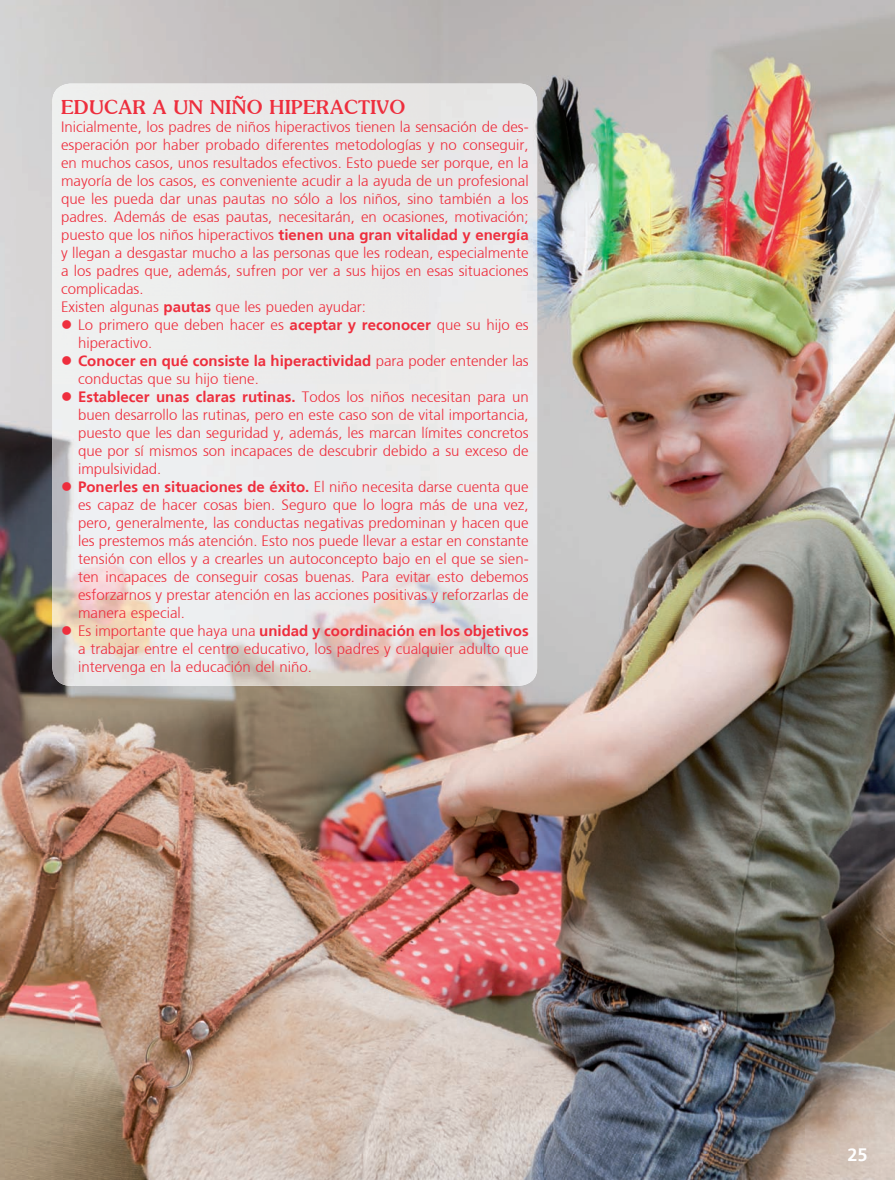
<style>
.page{position:relative;width:895px;height:1180px;background:#fff}
.page>*{position:absolute;margin:0;border:0;box-sizing:border-box;transform-origin:0 0}
.t1{font:700 19.5px "Soutane";color:#ee2e3d}
.t2{font:700 18px "Frutiger";color:#fff}
.t3{font:300 15px "Frutiger";color:#ee2e3d}
.t4{font:700 15px "Frutiger";color:#ee2e3d}
.s1{font-weight:300}
.s2{font-weight:700}
</style>
<div class="page">
<img style="left:0;top:0;width:649px;height:133px">
<img style="left:649px;top:0;width:246px;height:831px">
<img style="left:0;top:133px;width:75px;height:1046px">
<img style="left:493px;top:133px;width:157px;height:698px">
<img style="left:75px;top:685px;width:418px;height:494px">
<img style="left:492px;top:831px;width:403px;height:348px">
<img style="left:52px;top:84px;width:485px;height:601px">
<svg style="left:62px;top:320px;width:9px;height:8px"></svg>
<svg style="left:62px;top:356px;width:9px;height:8px"></svg>
<svg style="left:62px;top:392px;width:9px;height:8px"></svg>
<svg style="left:62px;top:482px;width:9px;height:8px"></svg>
<svg style="left:62px;top:626px;width:9px;height:8px"></svg>
<p class="t1" style="left:61px;top:95px;width:346px">EDUCAR A UN NIÑO HIPERACTIVO</p>
<p class="t3" style="left:61px;top:118px;width:469px">Inicialmente, los padres de niños hiperactivos tienen la sensación de des-</p>
<p class="t3" style="left:61px;top:136px;width:469px">esperación por haber probado diferentes metodologías y no conseguir,</p>
<p class="t3" style="left:61px;top:154px;width:469px">en muchos casos, unos resultados efectivos. Esto puede ser porque, en la</p>
<p class="t3" style="left:61px;top:172px;width:469px">mayoría de los casos, es conveniente acudir a la ayuda de un profesional</p>
<p class="t3" style="left:61px;top:190px;width:469px">que les pueda dar unas pautas no sólo a los niños, sino también a los</p>
<p class="t3" style="left:61px;top:208px;width:469px">padres. Además de esas pautas, necesitarán, en ocasiones, motivación;</p>
<p class="t4" style="left:61px;top:226px;width:469px"><span class="s1">puesto que los niños hiperactivos</span> tienen una gran vitalidad y energía</p>
<p class="t3" style="left:61px;top:244px;width:469px">y llegan a desgastar mucho a las personas que les rodean, especialmente</p>
<p class="t3" style="left:61px;top:262px;width:469px">a los padres que, además, sufren por ver a sus hijos en esas situaciones</p>
<p class="t3" style="left:61px;top:280px;width:84px">complicadas.</p>
<p class="t3" style="left:61px;top:298px;width:307px">Existen algunas <span class="s2">pautas</span> que les pueden ayudar:</p>
<p class="t3" style="left:78px;top:316px;width:452px">Lo primero que deben hacer es <span class="s2">aceptar y reconocer</span> que su hijo es</p>
<p class="t3" style="left:78px;top:334px;width:76px">hiperactivo.</p>
<p class="t4" style="left:78px;top:352px;width:452px">Conocer en qué consiste la hiperactividad <span class="s1">para poder entender las</span></p>
<p class="t3" style="left:78px;top:370px;width:182px">conductas que su hijo tiene.</p>
<p class="t4" style="left:78px;top:388px;width:452px">Establecer unas claras rutinas. <span class="s1">Todos los niños necesitan para un</span></p>
<p class="t3" style="left:78px;top:406px;width:452px">buen desarrollo las rutinas, pero en este caso son de vital importancia,</p>
<p class="t3" style="left:78px;top:424px;width:452px">puesto que les dan seguridad y, además, les marcan límites concretos</p>
<p class="t3" style="left:78px;top:442px;width:452px">que por sí mismos son incapaces de descubrir debido a su exceso de</p>
<p class="t3" style="left:78px;top:460px;width:85px">impulsividad.</p>
<p class="t4" style="left:78px;top:478px;width:452px">Ponerles en situaciones de éxito. <span class="s1">El niño necesita darse cuenta que</span></p>
<p class="t3" style="left:78px;top:496px;width:452px">es capaz de hacer cosas bien. Seguro que lo logra más de una vez,</p>
<p class="t3" style="left:78px;top:514px;width:452px">pero, generalmente, las conductas negativas predominan y hacen que</p>
<p class="t3" style="left:78px;top:532px;width:452px">les prestemos más atención. Esto nos puede llevar a estar en constante</p>
<p class="t3" style="left:78px;top:550px;width:452px">tensión con ellos y a crearles un autoconcepto bajo en el que se sien-</p>
<p class="t3" style="left:78px;top:568px;width:452px">ten incapaces de conseguir cosas buenas. Para evitar esto debemos</p>
<p class="t3" style="left:78px;top:586px;width:452px">esforzarnos y prestar atención en las acciones positivas y reforzarlas de</p>
<p class="t3" style="left:78px;top:604px;width:109px">manera especial.</p>
<p class="t4" style="left:78px;top:622px;width:452px"><span class="s1">Es importante que haya una</span> unidad y coordinación en los objetivos</p>
<p class="t3" style="left:78px;top:640px;width:452px">a trabajar entre el centro educativo, los padres y cualquier adulto que</p>
<p class="t3" style="left:78px;top:658px;width:235px">intervenga en la educación del niño.</p>
<p class="t2" style="left:847px;top:1144px;width:22px">25</p>
</div>
